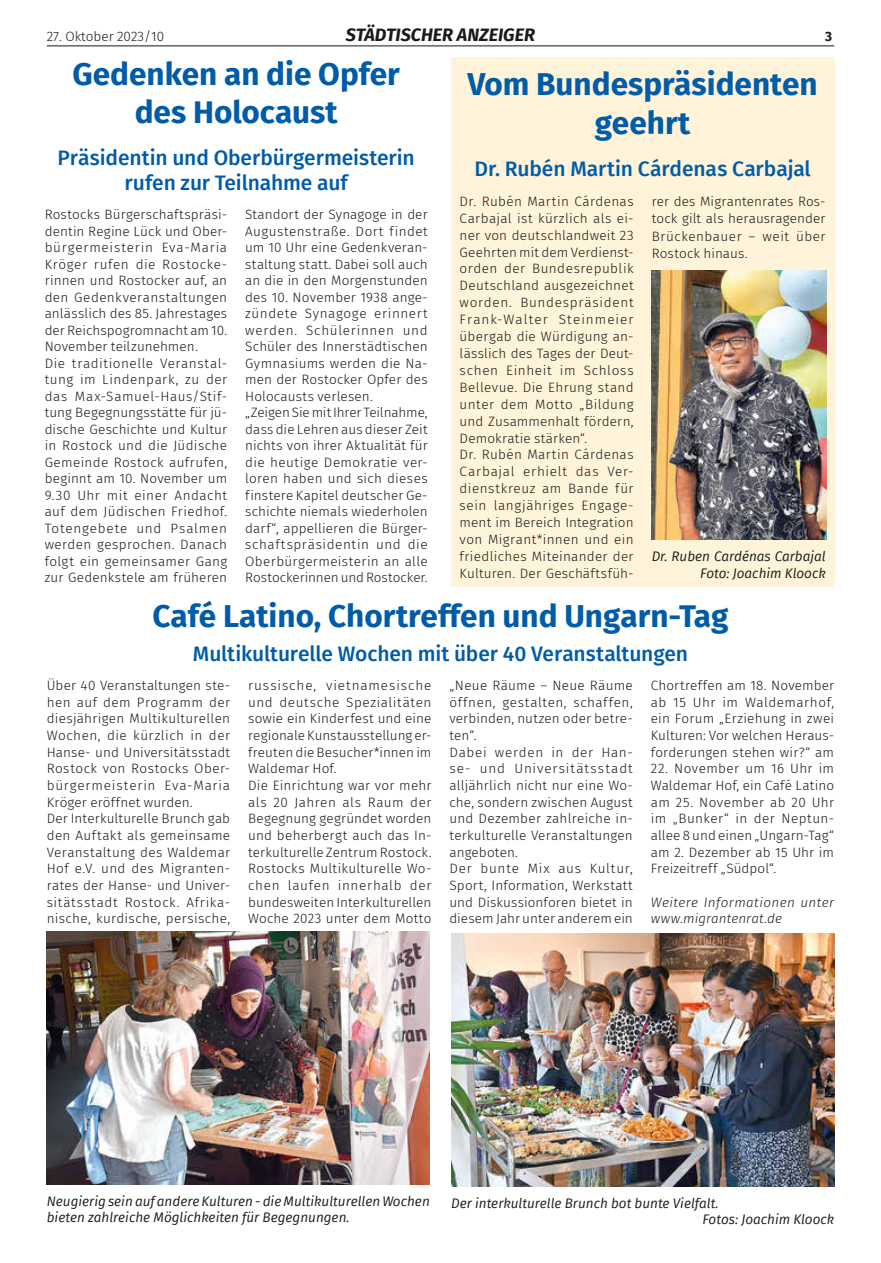
<style>
.page{position:relative;width:881px;height:1263px;background:#fff}
.page>*{position:absolute;margin:0;border:0;box-sizing:border-box;transform-origin:0 0}
.t1{font:700 31.5px/38.2px "Fira Sans";color:#005ca9;text-align:center}
.t2{font:500 21px/25.2px "Fira Sans";letter-spacing:-.005em;color:#005ca9;text-align:center}
.t3{font:italic 700 18px "Fira Sans";color:#1a1a18}
.t4{font:300 13.5px/16.6px "Fira Sans";letter-spacing:.02em;color:#1a1a18}
.t5{font:italic 13.5px/16.5px "Fira Sans";color:#1a1a18}
.t6{font:italic 300 13.5px/16.6px "Fira Sans";letter-spacing:.025em;color:#1a1a18}
.t7{font:300 13.5px "Fira Sans";color:#1a1a18}
.t8{font:700 13.5px "Fira Sans";color:#1a1a18}
</style>
<div class="page">
<hr style="left:47px;top:45px;width:786px;height:1px;background:#6f6f6e">
<hr style="left:47px;top:46px;width:786px;height:1px;background:#6f6f6e">
<div style="left:451px;top:57px;width:382px;height:530px;background:#fff3d9"></div>
<img style="left:651px;top:270px;width:175px;height:269px">
<img style="left:47px;top:931px;width:382px;height:254px">
<img style="left:451px;top:933px;width:382px;height:254px">
<p class="t7" style="left:47px;top:27px;width:119px">27. Oktober 2023/10</p>
<h3 class="t3" style="left:346px;top:20px;width:190px">STÄDTISCHER ANZEIGER</h3>
<p class="t8" style="left:824px;top:25px;width:9px">3</p>
<h1 class="t1" style="left:467px;top:63px;width:351px">Vom Bundespräsidenten geehrt</h1>
<h2 class="t2" style="left:474px;top:155px;width:338px">Dr. Rubén Martin Cárdenas Carbajal</h2>
<p class="t4" style="left:459px;top:193px;width:175px">Dr. Rubén Martin Cárdenas<br>Carbajal ist kürzlich als ei&shy;ner von deutschlandweit 23<br>Geehrten mit dem Verdienst&shy;orden der Bundesrepublik<br>Deutschland ausgezeichnet worden. Bundespräsident<br>Frank-Walter Steinmeier übergab die Würdigung an&shy;lässlich des Tages der Deut&shy;schen Einheit im Schloss<br>Bellevue. Die Ehrung stand unter dem Motto „Bildung und Zusammenhalt fördern,<br>Demokratie stärken“.<br>Dr. Rubén Martin Cárdenas<br>Carbajal erhielt das Ver&shy;dienstkreuz am Bande für sein langjähriges Engage&shy;ment im Bereich Integration von Migrant*innen und ein friedliches Miteinander der<br>Kulturen. Der Geschäftsfüh-</p>
<p class="t4" style="left:651px;top:192px;width:175px;line-height:17.4px;text-align:justify">rer des Migrantenrates Ros&shy;tock gilt als herausragender Brückenbauer – weit über Rostock hinaus.</p>
<h1 class="t1" style="left:72px;top:53px;width:329px;line-height:37.8px">Gedenken an die Opfer des Holocaust</h1>
<h2 class="t2" style="left:58px;top:144px;width:358px">Präsidentin und Oberbürgermeisterin rufen zur Teilnahme auf</h2>
<p class="t4" style="left:45px;top:206px;width:184px">Rostocks Bürgerschaftspräsi&shy;dentin Regine Lück und Ober&shy;bürgermeisterin Eva-Maria<br>Kröger rufen die Rostocke&shy;rinnen und Rostocker auf, an den Gedenkveranstaltungen anlässlich des 85. Jahrestages der Reichspogromnacht am 10.<br>November teilzunehmen.<br>Die traditionelle Veranstal&shy;tung im Lindenpark, zu der das Max-Samuel-Haus/Stif&shy;tung Begegnungsstätte für jü&shy;dische Geschichte und Kultur in Rostock und die Jüdische<br>Gemeinde Rostock aufrufen, beginnt am 10. November um<br>9.30 Uhr mit einer Andacht auf dem Jüdischen Friedhof.<br>Totengebete und Psalmen werden gesprochen. Danach folgt ein gemeinsamer Gang zur Gedenkstele am früheren</p>
<p class="t4" style="left:245px;top:206px;width:184px">Standort der Synagoge in der<br>Augustenstraße. Dort findet um 10 Uhr eine Gedenkveran&shy;staltung statt. Dabei soll auch an die in den Morgenstunden des 10. November 1938 ange&shy;zündete Synagoge erinnert werden. Schülerinnen und<br>Schüler des Innerstädtischen<br>Gymnasiums werden die Na&shy;men der Rostocker Opfer des<br>Holocausts verlesen.<br>„Zeigen Sie mit Ihrer Teilnahme, dass die Lehren aus dieser Zeit nichts von ihrer Aktualität für die heutige Demokratie ver&shy;loren haben und sich dieses finstere Kapitel deutscher Ge&shy;schichte niemals wiederholen darf“, appellieren die Bürger&shy;schaftspräsidentin und die<br>Oberbürgermeisterin an alle<br>Rostockerinnen und Rostocker.</p>
<p class="t5" style="left:651px;top:547px;width:175px;line-height:17.4px;text-align:right">Dr. Ruben Cardénas Carbajal<br>Foto: Joachim Kloock</p>
<h1 class="t1" style="left:152px;top:595px;width:577px">Café Latino, Chortreffen und Ungarn-Tag</h1>
<h2 class="t2" style="left:193px;top:640px;width:496px">Multikulturelle Wochen mit über 40 Veranstaltungen</h2>
<p class="t4" style="left:47px;top:677px;width:185px">Über 40 Veranstaltungen ste&shy;hen auf dem Programm der diesjährigen Multikulturellen<br>Wochen, die kürzlich in der<br>Hanse- und Universitätsstadt<br>Rostock von Rostocks Ober&shy;bürgermeisterin Eva-Maria<br>Kröger eröffnet wurden.<br>Der Interkulturelle Brunch gab den Auftakt als gemeinsame<br>Veranstaltung des Waldemar<br>Hof e.V. und des Migranten&shy;rates der Hanse- und Univer&shy;sitätsstadt Rostock. Afrika&shy;nische, kurdische, persische,</p>
<p class="t4" style="left:248px;top:677px;width:185px">russische, vietnamesische und deutsche Spezialitäten sowie ein Kinderfest und eine regionale Kunstausstellung er&shy;freuten die Besucher*innen im<br>Waldemar Hof.<br>Die Einrichtung war vor mehr als 20 Jahren als Raum der<br>Begegnung gegründet worden und beherbergt auch das In&shy;terkulturelle Zentrum Rostock.<br>Rostocks Multikulturelle Wo&shy;chen laufen innerhalb der bundesweiten Interkulturellen<br>Woche 2023 unter dem Motto</p>
<p class="t4" style="left:449px;top:677px;width:185px">„Neue Räume – Neue Räume öffnen, gestalten, schaffen, verbinden, nutzen oder betre&shy;ten“.<br>Dabei werden in der Han&shy;se- und Universitätsstadt alljährlich nicht nur eine Wo&shy;che, sondern zwischen August und Dezember zahlreiche in&shy;terkulturelle Veranstaltungen angeboten.<br>Der bunte Mix aus Kultur,<br>Sport, Information, Werkstatt und Diskussionforen bietet in diesem Jahr unter anderem ein</p>
<p class="t4" style="left:650px;top:677px;width:185px;text-align:justify">Chortreffen am 18. November ab 15 Uhr im Waldemarhof, ein Forum „Erziehung in zwei Kulturen: Vor welchen Heraus&shy;forderungen stehen wir?“ am</p>
<p class="t4" style="left:650px;top:760px;width:185px;text-align:justify">22. November um 16 Uhr im Waldemar Hof, ein Café Latino am 25. November ab 20 Uhr im „Bunker“ in der Neptun&shy;allee 8 und einen „Ungarn-Tag“ am 2. Dezember ab 15 Uhr im Freizeitreff „Südpol“.</p>
<p class="t6" style="left:650px;top:893px;width:185px">Weitere Informationen unter www.migrantenrat.de</p>
<p class="t5" style="left:47px;top:1192px;width:384px">Neugierig sein auf andere Kulturen - die Multikulturellen Wochen bieten zahlreiche Möglichkeiten für Begegnungen.</p>
<p class="t5" style="left:702px;top:1194px;width:133px;text-indent:-251px">Der interkulturelle Brunch bot bunte Vielfalt.<br>Fotos: Joachim Kloock</p>
</div>
